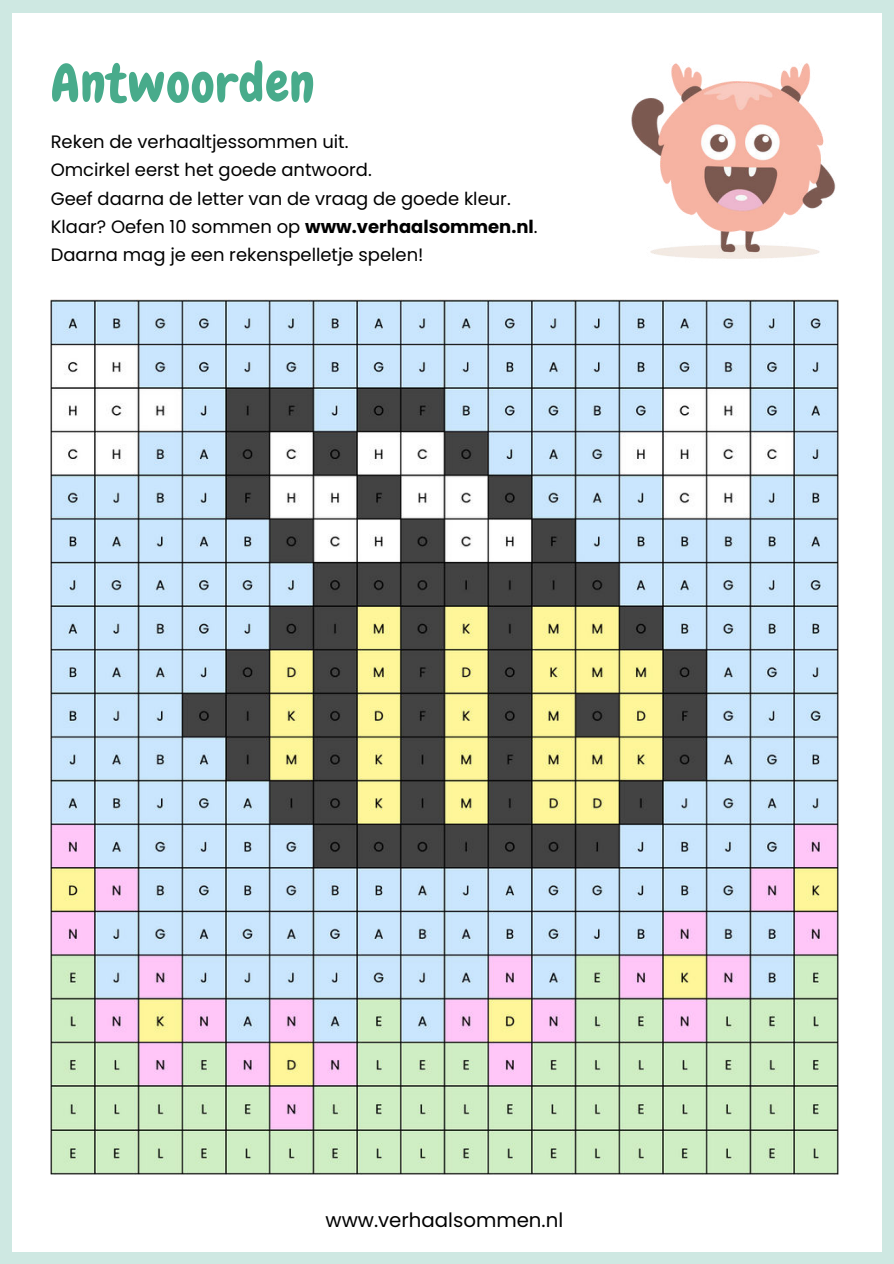
<style>
.page{position:relative;width:894px;height:1264px;background:#fff}
.page>*{position:absolute;margin:0;border:0;box-sizing:border-box;transform-origin:0 0}
.t1{font:52.5px "Chewy";letter-spacing:.02em;color:#48ab8b}
.t2{font:19.8px "Poppins";color:#000}
.t3{font:18px/28.2px "Poppins";color:#000}
.s1{font-weight:700}
</style>
<div class="page">
<div style="left:0;top:0;width:893px;height:1263px;background:#cee8e2"></div>
<div style="left:13px;top:13px;width:868px;height:1238px;background:#fff"></div>
<img style="left:631px;top:63px;width:205px;height:196px">
<img style="left:51px;top:299px;width:787px;height:875px">
<h1 class="t1" style="left:51px;top:50px;width:265px">Antwoorden</h1>
<p class="t3" style="left:51px;top:128px;width:488px">Reken de verhaaltjessommen uit.<br>Omcirkel eerst het goede antwoord.<br>Geef daarna de letter van de vraag de goede kleur.<br>Klaar? Oefen 10 sommen op <span class="s1">www.verhaalsommen.nl</span>.<br>Daarna mag je een rekenspelletje spelen!</p>
<p class="t2" style="left:325px;top:1208px;width:239px">www.verhaalsommen.nl</p>
</div>
